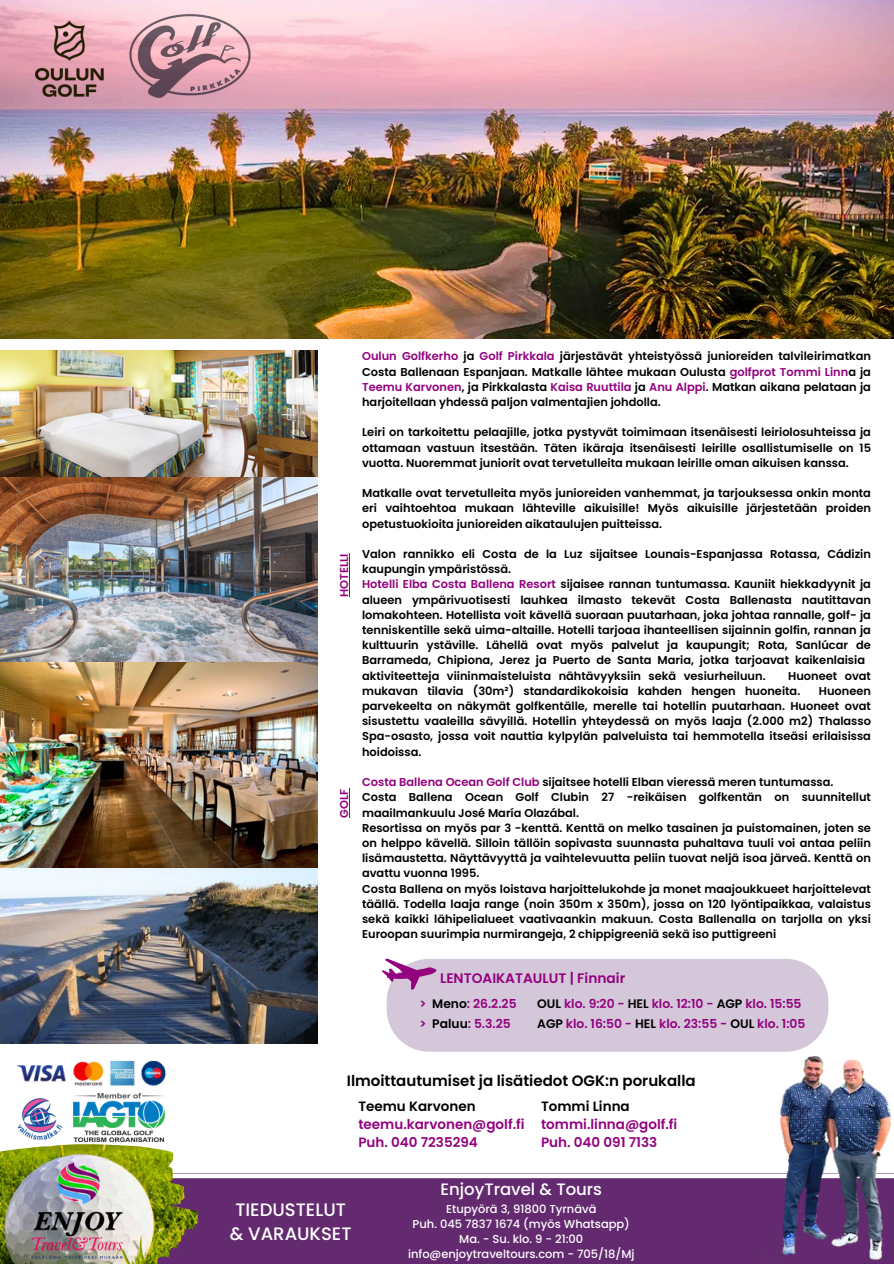
<style>
.page{position:relative;width:894px;height:1264px;background:#fff}
.page>*{position:absolute;margin:0;border:0;box-sizing:border-box;transform-origin:0 0}
.t1{font:500 18px/24.8px "Poppins";color:#fff;text-align:center}
.t2{font:500 16.5px "Poppins";color:#fff}
.t3{font:600 15px "Poppins";color:#000}
.t4{font:600 13.8px "Poppins";color:#93017e}
.t5{font:600 13.5px/18px "Poppins";color:#93017e}
.t6{font:600 12.3px "Poppins";color:#93017e}
.t7{font:600 11.4px/15.1px "Poppins";color:#000;text-align:justify}
.t8{font:500 11.4px "Poppins";color:#fff}
.t9{font:600 11.4px "Poppins";color:#93017e}
.s1{color:#93017e}
.s2{color:#000}
</style>
<div class="page">
<div style="left:198px;top:1173px;width:695px;height:90px;background:#642a70"></div>
<img style="left:0;top:1043px;width:186px;height:43px">
<img style="left:0;top:0;width:893px;height:339px">
<img style="left:0;top:351px;width:317px;height:126px">
<img style="left:0;top:477px;width:317px;height:185px">
<img style="left:0;top:662px;width:317px;height:381px">
<img style="left:24px;top:11px;width:65px;height:96px">
<img style="left:89px;top:0;width:202px;height:109px">
<img style="left:0;top:1144px;width:198px;height:119px">
<img style="left:18px;top:1098px;width:44px;height:42px">
<img style="left:73px;top:1093px;width:92px;height:48px">
<hr style="left:349px;top:553px;width:1px;height:44px;background:#93017e">
<svg style="left:349px;top:789px;width:1px;height:29px"></svg>
<div style="left:381px;top:958px;width:447px;height:93px;background:#d4c7da"></div>
<img style="left:758px;top:1048px;width:135px;height:214px">
<p class="t9" style="left:336px;top:597px;width:45px;rotate:-90deg">HOTELLI</p>
<p class="t9" style="left:336px;top:818px;width:30px;rotate:-90deg">GOLF</p>
<p class="t7" style="left:362px;top:349px;width:510px"><span class="s1">Oulun Golfkerho</span> ja <span class="s1">Golf Pirkkala</span> järjestävät yhteistyössä junioreiden talvileirimatkan Costa Ballenaan Espanjaan. Matkalle lähtee mukaan Oulusta <span class="s1">golfprot Tommi Linn</span>a ja <span class="s1">Teemu Karvonen</span>, ja Pirkkalasta <span class="s1">Kaisa Ruuttila</span> ja <span class="s1">Anu Alppi</span>. Matkan aikana pelataan ja harjoitellaan yhdessä paljon valmentajien johdolla.</p>
<p class="t7" style="left:362px;top:425px;width:510px">Leiri on tarkoitettu pelaajille, jotka pystyvät toimimaan itsenäisesti leiriolosuhteissa ja ottamaan vastuun itsestään. Täten ikäraja itsenäisesti leirille osallistumiselle on 15 vuotta. Nuoremmat juniorit ovat tervetulleita mukaan leirille oman aikuisen kanssa.</p>
<p class="t7" style="left:362px;top:485px;width:510px">Matkalle ovat tervetulleita myös junioreiden vanhemmat, ja tarjouksessa onkin monta eri vaihtoehtoa mukaan lähteville aikuisille! Myös aikuisille järjestetään proiden opetustuokioita junioreiden aikataulujen puitteissa.</p>
<p class="t7" style="left:362px;top:546px;width:510px">Valon rannikko eli Costa de la Luz sijaitsee Lounais-Espanjassa Rotassa, Cádizin kaupungin ympäristössä.</p>
<h2 class="t7" style="left:362px;top:577px;width:510px;text-align:left"><span class="s1">Hotelli Elba Costa Ballena Resort</span> sijaisee rannan tuntumassa. Kauniit hiekkadyynit ja alueen ympärivuotisesti lauhkea ilmasto tekevät Costa Ballenasta nautittavan lomakohteen. Hotellista voit kävellä suoraan puutarhaan, joka johtaa rannalle, golf- ja tenniskentille sekä uima-altaille. Hotelli tarjoaa ihanteellisen sijainnin golfin, rannan ja kulttuurin ystäville. Lähellä ovat myös palvelut ja kaupungit; Rota, Sanlúcar de Barrameda, Chipiona, Jerez ja Puerto de Santa Maria, jotka tarjoavat kaikenlaisia aktiviteetteja viininmaisteluista nähtävyyksiin sekä vesiurheiluun.</h2>
<h2 class="t7" style="left:362px;top:668px;width:510px;text-indent:426px">Huoneet ovat mukavan tilavia (30m²) standardikokoisia kahden hengen huoneita.</h2>
<h2 class="t7" style="left:362px;top:683px;width:510px;text-indent:456px">Huoneen parvekeelta on näkymät golfkentälle, merelle tai hotellin puutarhaan. Huoneet ovat sisustettu vaaleilla sävyillä. Hotellin yhteydessä on myös laaja (2.000 m2) Thalasso Spa-osasto, jossa voit nauttia kylpylän palveluista tai hemmotella itseäsi erilaisissa hoidoissa.</h2>
<p class="t7" style="left:362px;top:774px;width:473px"><span class="s1">Costa Ballena Ocean Golf Club</span> sijaitsee hotelli Elban vieressä meren tuntumassa.</p>
<p class="t7" style="left:362px;top:789px;width:510px">Costa Ballena Ocean Golf Clubin 27 -reikäisen golfkentän on suunnitellut maailmankuulu José María Olazábal.</p>
<p class="t7" style="left:362px;top:820px;width:510px">Resortissa on myös par 3 -kenttä. Kenttä on melko tasainen ja puistomainen, joten se on helppo kävellä. Silloin tällöin sopivasta suunnasta puhaltava tuuli voi antaa peliin lisämaustetta. Näyttävyyttä ja vaihtelevuutta peliin tuovat neljä isoa järveä. Kenttä on avattu vuonna 1995.</p>
<p class="t7" style="left:362px;top:881px;width:510px">Costa Ballena on myös loistava harjoittelukohde ja monet maajoukkueet harjoittelevat täällä. Todella laaja range (noin 350m x 350m), jossa on 120 lyöntipaikkaa, valaistus sekä kaikki lähipelialueet vaativaankin makuun. Costa Ballenalla on tarjolla on yksi Euroopan suurimpia nurmirangeja, 2 chippigreeniä sekä iso puttigreeni</p>
<h2 class="t4" style="left:440px;top:968px;width:187px">LENTOAIKATAULUT | Finnair</h2>
<h2 class="t6" style="left:419px;top:994px;width:99px">&gt; <span class="s2">Meno</span>: 26.2.25</h2>
<p class="t6" style="left:537px;top:994px;width:266px"><span class="s2">OUL</span> klo. 9:20 - <span class="s2">HEL</span> klo. 12:10 - <span class="s2">AGP</span> klo. 15:55</p>
<p class="t6" style="left:419px;top:1015px;width:93px">&gt; <span class="s2">Paluu</span>: 5.3.25</p>
<p class="t6" style="left:537px;top:1015px;width:270px"><span class="s2">AGP</span> klo. 16:50 - <span class="s2">HEL</span> klo. 23:55 - <span class="s2">OUL</span> klo. 1:05</p>
<p class="t3" style="left:347px;top:1070px;width:350px">Ilmoittautumiset ja lisätiedot OGK:n porukalla</p>
<p class="t5" style="left:541px;top:1097px;width:138px"><span class="s2">Tommi Linna </span>tommi.linna@golf.fi<br>Puh. 040 091 7133</p>
<p class="t5" style="left:358px;top:1097px;width:168px"><span class="s2">Teemu Karvonen </span>teemu.karvonen@golf.fi<br>Puh. 040 7235294</p>
<p class="t1" style="left:230px;top:1196px;width:123px">TIEDUSTELUT &amp; VARAUKSET</p>
<p class="t2" style="left:440px;top:1177px;width:163px">EnjoyTravel &amp; Tours</p>
<p class="t8" style="left:446px;top:1200px;width:152px">Etupyörä 3, 91800 Tyrnävä</p>
<p class="t8" style="left:412px;top:1215px;width:219px">Puh. 045 7837 1674 (myös Whatsapp)</p>
<p class="t8" style="left:459px;top:1231px;width:125px">Ma. - Su. klo. 9 - 21:00</p>
<p class="t8" style="left:408px;top:1246px;width:228px">info@enjoytraveltours.com - 705/18/Mj</p>
</div>
